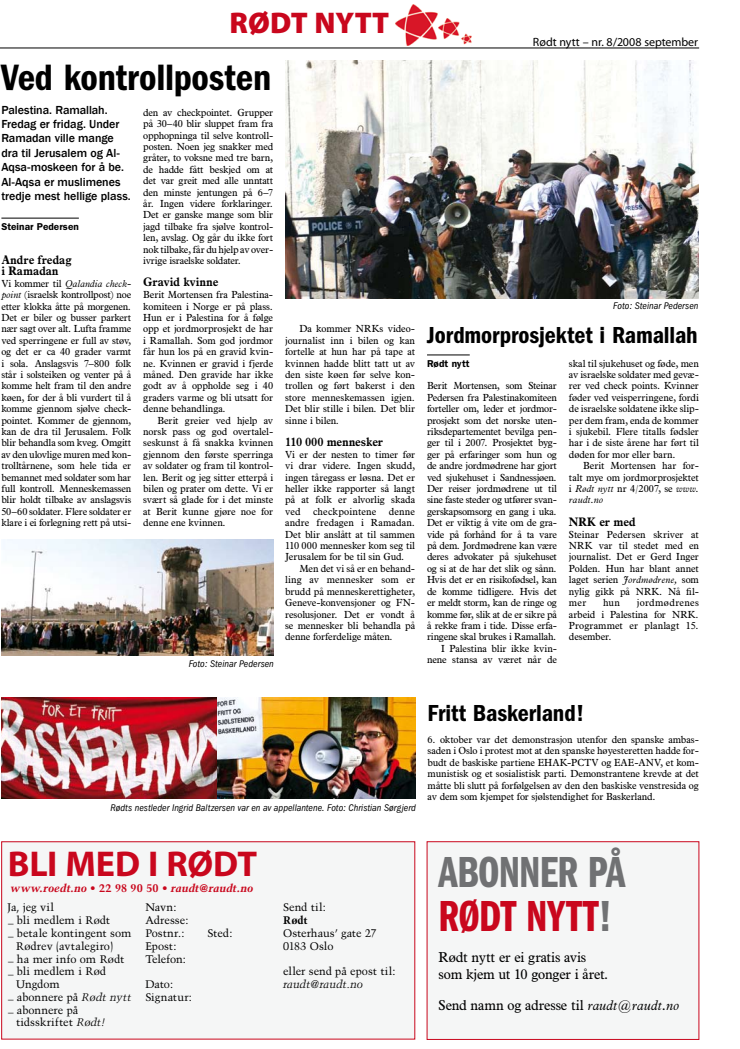
<style>
.page{position:relative;width:740px;height:1049px;background:#fff}
.page>*{position:absolute;margin:0;border:0;box-sizing:border-box;transform-origin:0 0}
.t1{font:45px/44px "Franklin Gothic Demi Cmpr";letter-spacing:-.02em;color:#707173}
.t2{font:600 condensed 38px "Franklin Gothic";letter-spacing:-.01em;color:#000}
.t3{font:700 36px "Myriad";letter-spacing:-.005em;color:#c9071d}
.t4{font:900 30px "Myriad Pro";color:#c9071d}
.t5{font:600 condensed 24px "Franklin Gothic";letter-spacing:-.005em;color:#000}
.t6{font:14px/16.9px "News Plantin";letter-spacing:-.005em;color:#000}
.t7{font:500 12px/14.5px "Franklin Gothic";letter-spacing:-.005em;color:#000}
.t8{font:700 12px/11.4px "News Plantin";letter-spacing:-.015em;color:#000}
.t9{font:12px "Myriad";letter-spacing:-.005em;color:#000}
.t10{font:11px/12.8px "Trump Mediaeval";color:#000}
.t11{font:italic 700 11px "Trump Mediaeval";letter-spacing:-.005em;color:#c9071d}
.t12{font:italic 11px "Trump Mediaeval";letter-spacing:-.01em;color:#000}
.t13{font:700 11px "Trump Mediaeval";color:#000}
.t14{font:10px/11.4px "News Plantin";letter-spacing:-.005em;color:#000;text-align:justify}
.t15{font:italic condensed 10px "Franklin Gothic";letter-spacing:.005em;color:#000}
.t16{font:600 10px "Franklin Gothic";letter-spacing:.005em;color:#000}
.s1{font-style:italic}
.s2{font-style:normal}
.s3{color:#c9071d}
</style>
<div class="page">
<div style="left:427px;top:842px;width:272px;height:197px;background:#f5f6f6"></div>
<div style="left:427px;top:841px;width:272px;height:199px;border:1px solid #c9071d"></div>
<img style="left:396px;top:4px;width:76px;height:41px">
<hr style="left:0;top:47px;width:699px;height:1px;background:#000">
<div style="left:2px;top:842px;width:413px;height:197px;background:#f5f6f6"></div>
<hr style="left:1px;top:218px;width:78px;height:1px;background:#000">
<img style="left:1px;top:540px;width:272px;height:116px">
<img style="left:285px;top:60px;width:413px;height:239px">
<img style="left:1px;top:697px;width:415px;height:102px">
<hr style="left:427px;top:355px;width:43px;height:1px;background:#000">
<h3 class="t4" style="left:230px;top:3px;width:161px">Rødt Nytt</h3>
<h2 class="t2" style="left:1px;top:56px;width:271px">Ved kontrollposten</h2>
<p class="t7" style="left:1px;top:102px;width:131px">Palestina. Ramallah.<br>Fredag er fridag. Under<br>Ramadan ville mange dra til Jerusalem og Al-<br>Aqsa-moskeen for å be.<br>Al-Aqsa er muslimenes tredje mest hellige plass.</p>
<p class="t16" style="left:1px;top:220px;width:79px">Steinar Pedersen</p>
<p class="t8" style="left:1px;top:254px;width:72px">Andre fredag i Ramadan</p>
<p class="t14" style="left:1px;top:277px;width:131px">Vi kommer til <span class="s1">Qalandia check&shy;point</span> (israelsk kontrollpost) noe etter klokka åtte på morgenen.<br>Det er biler og busser parkert nær sagt over alt. Lufta framme ved sperringene er full av støv, og det er ca 40 grader varmt i sola. Anslagsvis 7–800 folk står i solsteiken og venter på å komme helt fram til den andre køen, for der å bli vurdert til å komme gjennom sjølve check&shy;pointet. Kommer de gjennom, kan de dra til Jerusalem. Folk blir behandla som kveg. Omgitt av den ulovlige muren med kon&shy;trolltårnene, som hele tida er bemannet med soldater som har full kontroll. Menneskemassen blir holdt tilbake av anslagsvis 50–60 soldater. Flere soldater er klare i ei forlegning rett på utsi-</p>
<p class="t14" style="left:143px;top:106px;width:131px">den av checkpointet. Grupper på 30–40 blir sluppet fram fra opphopninga til selve kontroll&shy;posten. Noen jeg snakker med gråter, to voksne med tre barn, de hadde fått beskjed om at det var greit med alle unntatt den minste jentungen på 6–7 år. Ingen videre forklaringer.<br>Det er ganske mange som blir jagd tilbake fra sjølve kontrol&shy;len, avslag. Og går du ikke fort nok tilbake, får du hjelp av over&shy;ivrige israelske soldater.</p>
<p class="t8" style="left:143px;top:276px;width:77px">Gravid kvinne</p>
<p class="t14" style="left:143px;top:289px;width:131px;text-align:left">Berit Mortensen fra Pale-stina&shy;komiteen i Norge er på plass.<br>Hun er i Palestina for å følge opp et jordmorprosjekt de har i Ramallah. Som god jordmor får hun los på en gravid kvin&shy;ne. Kvinnen er gravid i fjerde måned. Den gravide har ikke godt av å oppholde seg i 40 graders varme og bli utsatt for denne behandlinga.</p>
<p class="t14" style="left:143px;top:414px;width:131px;text-indent:14px">Berit greier ved hjelp av norsk pass og god overtalel&shy;seskunst å få snakka kvinnen gjennom den første sperringa av soldater og fram til kontrol&shy;len. Berit og jeg sitter etterpå i bilen og prater om dette. Vi er svært så glade for i det minste at Berit kunne gjøre noe for denne ene kvinnen.</p>
<p class="t15" style="left:189px;top:658px;width:87px">Foto: Steinar Pedersen</p>
<p class="t14" style="left:285px;top:323px;width:131px;text-indent:14px">Da kommer NRKs video&shy;journalist inn i bilen og kan fortelle at hun har på tape at kvinnen hadde blitt tatt ut av den siste køen før selve kon&shy;trollen og ført bakerst i den store menneskemassen igjen.<br>Det blir stille i bilen. Det blir sinne i bilen.</p>
<p class="t8" style="left:285px;top:436px;width:99px">110 000 mennesker</p>
<p class="t14" style="left:285px;top:448px;width:131px">Vi er der nesten to timer før vi drar videre. Ingen skudd, ingen tåregass er løsna. Det er heller ikke rapporter så langt på at folk er alvorlig skada ved checkpointene denne andre fredagen i Ramadan.<br>Det blir anslått at til sammen 110 000 mennesker kom seg til Jerusalem for be til sin Gud.</p>
<p class="t14" style="left:285px;top:562px;width:131px;text-indent:14px">Men det vi så er en behand&shy;ling av mennesker som er brudd på menneskerettigheter, Geneve-konvensjoner og FN&shy;resolusjoner. Det er vondt å se mennesker bli behandla på denne forferdelige måten.</p>
<p class="t9" style="left:533px;top:36px;width:167px">Rødt nytt – nr. 8/2008 september</p>
<p class="t15" style="left:613px;top:300px;width:87px">Foto: Steinar Pedersen</p>
<h3 class="t5" style="left:427px;top:322px;width:272px">Jordmorprosjektet i Ramallah</h3>
<p class="t16" style="left:427px;top:357px;width:44px">Rødt nytt</p>
<p class="t14" style="left:427px;top:380px;width:131px;text-align:right">Berit Mortensen, som Steinar<br>Pedersen fra Palestinakomiteen forteller om, leder et jordmor&shy;prosjekt som det norske uten&shy;riksdepartementet bevilga pen&shy;ger til i 2007. Prosjektet byg&shy;ger på erfaringer som hun og de andre jordmødrene har gjort ved sjukehuset i Sandnessjøen.<br>Der reiser jordmødrene ut til sine faste steder og utfører svan&shy;gerskapsomsorg en gang i uka.<br>Det er viktig å vite om de gra&shy;vide på forhånd for å ta vare på dem. Jordmødrene kan være deres advokater på sjukehuset og si at de har det slik og sånn.<br>Hvis det er en risikofødsel, kan de komme tidligere. Hvis det er meldt storm, kan de ringe og komme før, slik at de er sikre på å rekke fram i tide. Disse erfa&shy;ringene skal brukes i Ramallah.<br>I Palestina blir ikke kvin&shy;nene stansa av været når de</p>
<p class="t14" style="left:569px;top:357px;width:131px">skal til sjukehuset og føde, men av israelske soldater med gevæ&shy;rer ved check points. Kvinner føder ved veisperringene, fordi de israelske soldatene ikke slip&shy;per dem fram, enda de kommer i sjukebil. Flere titalls fødsler har i de siste årene har ført til døden for mor eller barn.</p>
<p class="t14" style="left:569px;top:460px;width:131px;text-indent:14px">Berit Mortensen har for&shy;talt mye om jordmorprosjektet i <span class="s1">Rødt nytt</span> nr 4/2007, se <span class="s1">www. raudt.no</span></p>
<p class="t8" style="left:569px;top:516px;width:10px">NRK</p>
<p class="t8" style="left:599px;top:516px;width:38px">er med</p>
<p class="t14" style="left:569px;top:528px;width:131px">Steinar Pedersen skriver at NRK var til stedet med en journalist. Det er Gerd Inger Polden. Hun har blant annet laget serien <span class="s1">Jordmødrene,</span> som nylig gikk på NRK. Nå fil&shy;mer</p>
<p class="t14" style="left:569px;top:597px;width:131px;text-indent:68px">jordmødrenes ar-beid i Palestina for NRK.<br>Programmet er planlagt 15. desember.</p>
<p class="t14" style="left:603px;top:597px;width:18px">hun</p>
<p class="t15" style="left:111px;top:802px;width:307px">Rødts nestleder Ingrid Baltzersen var en av appellantene. Foto: Christian Sørgjerd</p>
<h3 class="t5" style="left:428px;top:699px;width:158px">Fritt Baskerland!</h3>
<p class="t14" style="left:428px;top:733px;width:273px">6. oktober var det demonstra-sjon utenfor den spanske ambas&shy;saden i Oslo i protest mot at den spanske høyesteretten hadde for&shy;budt de baskiske partiene EHAK-PCTV og EAE-ANV, et kom&shy;munistisk og et sosialistisk parti. Demonstrantene krevde at det måtte bli slutt på forfølgelsen av den den baskiske venstresida og av dem som kjempet for sjølstendighet for Baskerland.</p>
<h3 class="t3" style="left:8px;top:845px;width:251px">BLI MED I RØDT</h3>
<p class="t11" style="left:11px;top:881px;width:244px">www.roedt.no <span class="s2">• 22 98 90 50 •</span> raudt@raudt.no</p>
<p class="t10" style="left:8px;top:901px;width:48px">Ja, jeg vil</p>
<p class="t10" style="left:8px;top:914px;width:103px">_ bli medlem i Rødt</p>
<p class="t10" style="left:8px;top:927px;width:125px">_ betale kontingent som</p>
<p class="t10" style="left:16px;top:939px;width:99px">Rødrev (avtalegiro)</p>
<p class="t10" style="left:8px;top:952px;width:118px">_ ha mer info om Rødt</p>
<p class="t10" style="left:8px;top:965px;width:99px">_ bli medlem i Rød</p>
<p class="t10" style="left:16px;top:978px;width:45px">Ungdom</p>
<p class="t10" style="left:8px;top:990px;width:125px">_ abonnere på <span class="s1">Rødt nytt</span></p>
<p class="t10" style="left:8px;top:1003px;width:72px">_ abonnere på</p>
<p class="t10" style="left:16px;top:1016px;width:91px">tidsskriftet <span class="s1">Rødt!</span></p>
<p class="t10" style="left:145px;top:901px;width:45px">Navn:<br>Adresse:<br>Postnr.:</p>
<p class="t10" style="left:145px;top:939px;width:42px">Epost:<br>Telefon:</p>
<p class="t10" style="left:145px;top:978px;width:48px">Dato:<br>Signatur:</p>
<p class="t10" style="left:207px;top:927px;width:27px">Sted:</p>
<p class="t10" style="left:283px;top:901px;width:44px">Send til:</p>
<p class="t13" style="left:283px;top:913px;width:26px">Rødt</p>
<p class="t10" style="left:283px;top:927px;width:95px">Osterhaus’ gate 27<br>0183 Oslo</p>
<p class="t10" style="left:283px;top:965px;width:114px">eller send på epost til:</p>
<p class="t12" style="left:283px;top:977px;width:81px">raudt@raudt.no</p>
<h1 class="t1" style="left:439px;top:851px;width:188px">ABONNER PÅ<br><span class="s3">RØDT NYTT</span>!</h1>
<h3 class="t6" style="left:439px;top:948px;width:172px">Rødt nytt er ei gratis avis som kjem ut 10 gonger i året.</h3>
<h3 class="t6" style="left:439px;top:996px;width:242px">Send namn og adresse til <span class="s1">raudt@raudt.no</span></h3>
</div>
